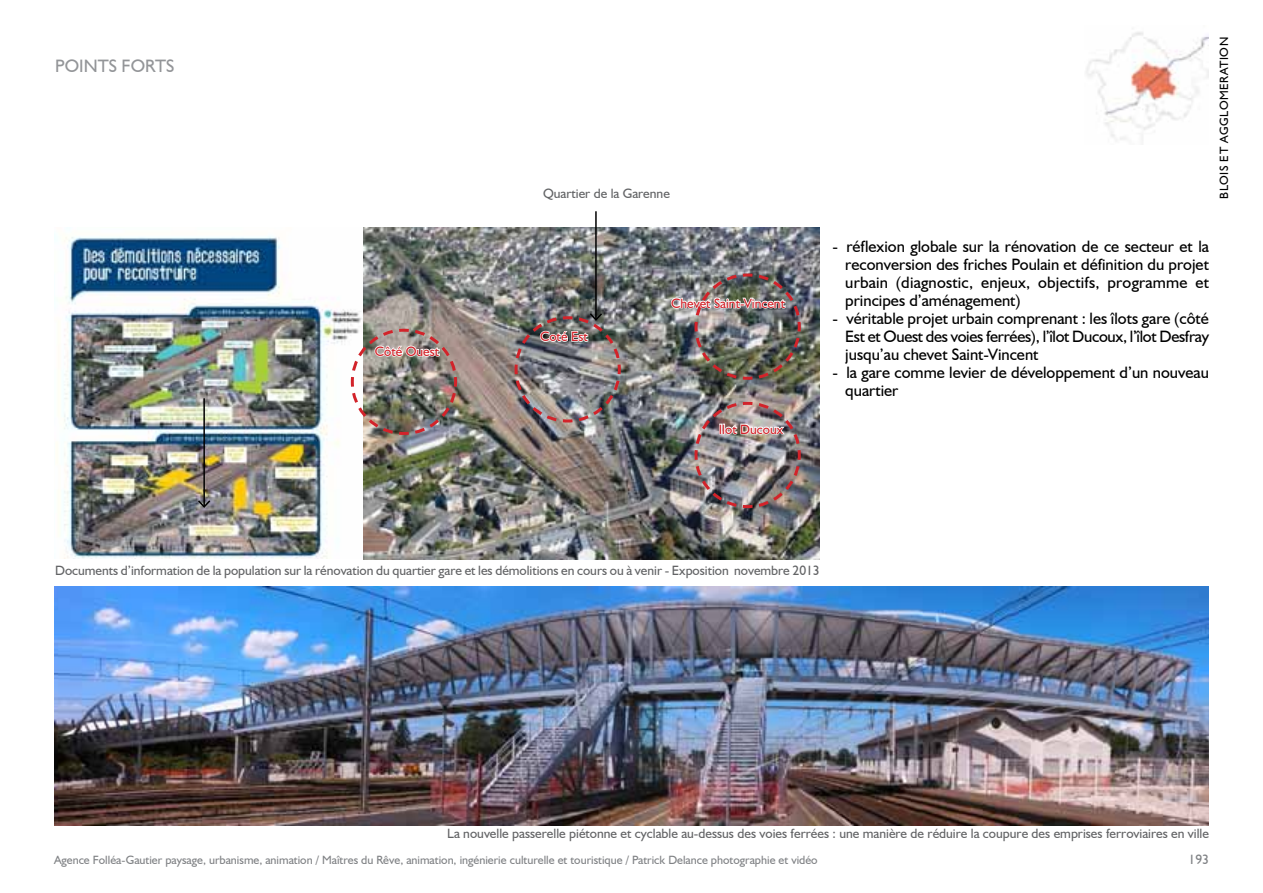
<style>
.page{position:relative;width:1263px;height:893px;background:#fff}
.page>*{position:absolute;margin:0;border:0;box-sizing:border-box;transform-origin:0 0}
.t1{font:18px "Humanist 521 BT";color:#939598}
.t2{font:16.5px/18px "Humanist 521 BT";color:#000;text-align:justify}
.t3{font:13.5px "Humanist 521 BT";color:#636466}
.t4{font:13.5px "Humanist 521 BT";color:#d2232a}
.t5{font:13.5px "Humanist 521 BT";color:#808285}
.t6{font:12px "Humanist 521 BT";color:#808285}
.t7{font:12px "Humanist 521 BT";color:#000}
</style>
<div class="page">
<img style="left:54px;top:586px;width:1155px;height:239px">
<img style="left:1086px;top:32px;width:123px;height:109px">
<img style="left:54px;top:227px;width:766px;height:332px">
<img style="left:670px;top:272px;width:132px;height:109px">
<img style="left:349px;top:327px;width:110px;height:109px">
<img style="left:693px;top:400px;width:109px;height:110px">
<hr style="left:595px;top:211px;width:2px;height:109px;background:#000">
<img style="left:513px;top:312px;width:109px;height:112px">
<hr style="left:203px;top:398px;width:2px;height:109px;background:#000">
<svg style="left:196px;top:499px;width:16px;height:10px"></svg>
<p class="t1" style="left:55px;top:55px;width:121px">Points forts</p>
<p class="t4" style="left:375px;top:343px;width:66px">Côté Ouest</p>
<p class="t3" style="left:543px;top:185px;width:128px">Quartier de la Garenne</p>
<p class="t4" style="left:540px;top:328px;width:49px">Coté Est</p>
<p class="t4" style="left:671px;top:295px;width:116px">Chevet Saint-Vincent</p>
<p class="t4" style="left:719px;top:421px;width:66px">Ilot Ducoux</p>
<p class="t7" style="left:1216px;top:199px;width:162px;rotate:-90deg">BLOIS ET AGGLOMERATION</p>
<p class="t2" style="left:845px;top:237px;width:365px;text-indent:-13px">- réflexion globale sur la rénovation de ce secteur et la reconversion des friches Poulain et définition du projet urbain (diagnostic, enjeux, objectifs, programme et principes d’aménagement)</p>
<p class="t2" style="left:845px;top:309px;width:366px;text-indent:-13px">- véritable projet urbain comprenant : les îlots gare (côté Est et Ouest des voies ferrées), l’îlot Ducoux, l’îlot Desfray jusqu’au chevet Saint-Vincent</p>
<p class="t2" style="left:845px;top:363px;width:365px;text-indent:-13px">- la gare comme levier de développement d’un nouveau quartier</p>
<p class="t3" style="left:55px;top:562px;width:766px">Documents d’information de la population sur la rénovation du quartier gare et les démolitions en cours ou à venir - Exposition novembre 2013</p>
<p class="t3" style="left:447px;top:825px;width:763px">La nouvelle passerelle piétonne et cyclable au-dessus des voies ferrées : une manière de réduire la coupure des emprises ferroviaires en ville</p>
<p class="t6" style="left:54px;top:853px;width:765px">Agence Folléa-Gautier paysage, urbanisme, animation / Maîtres du Rêve, animation, ingénierie culturelle et touristique / Patrick Delance photographie et vidéo</p>
<p class="t5" style="left:1188px;top:851px;width:22px">193</p>
</div>
